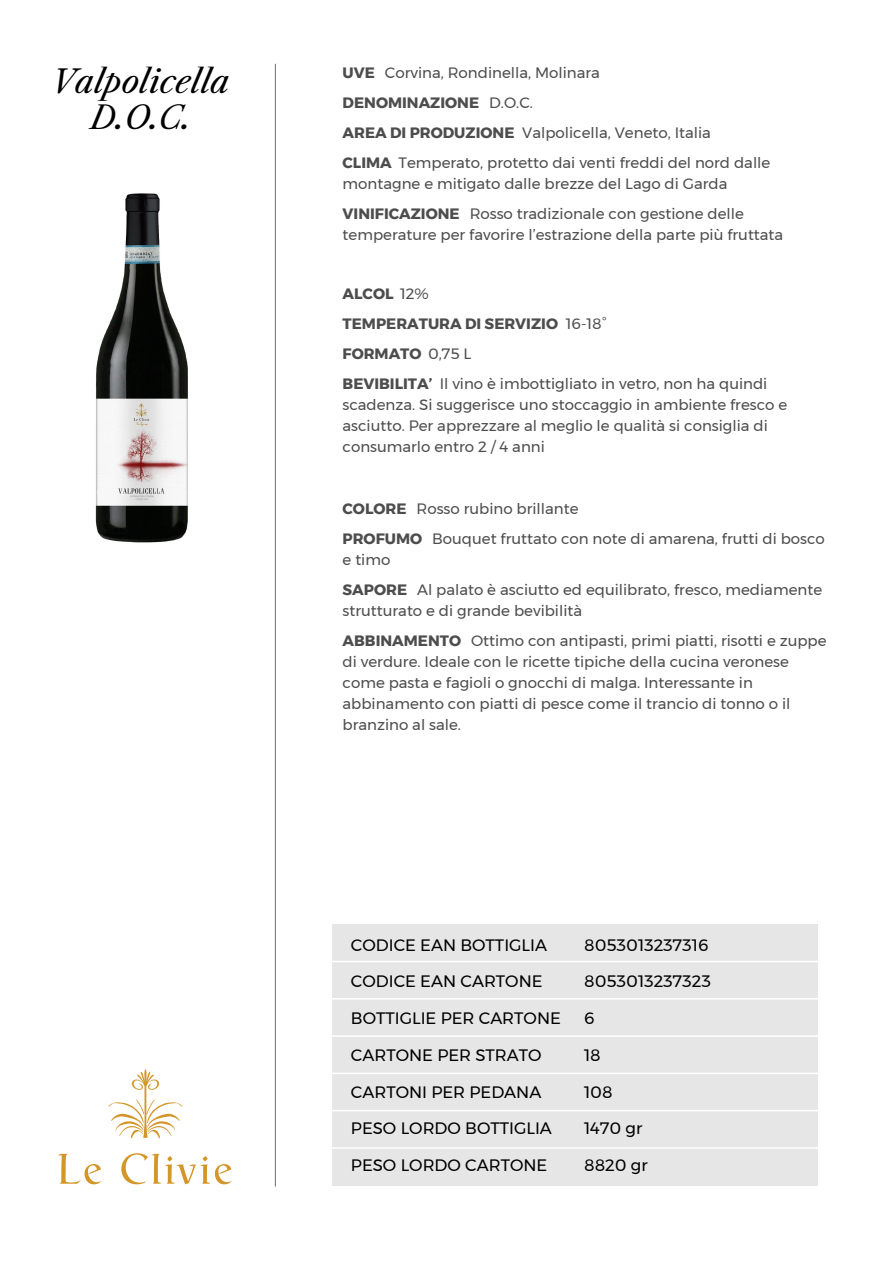
<style>
.page{position:relative;width:893px;height:1263px;background:#fff}
.page>*{position:absolute;margin:0;border:0;box-sizing:border-box;transform-origin:0 0}
.t1{font:italic 31.5px/36px "Libre Caslon Text";color:#000;text-align:center}
.t2{font:16.5px "Montserrat";color:#000}
.t3{font:15px/30px "Montserrat";color:#4d4d4d}
.s1{font-weight:700}
</style>
<div class="page">
<div style="left:332px;top:925px;width:485px;height:261px;background:#e6e6e6"></div>
<hr style="left:275px;top:64px;width:1px;height:1122px;background:#6e6e6e">
<svg style="left:108px;top:1069px;width:74px;height:69px"></svg>
<svg style="left:58px;top:1154px;width:44px;height:30px"></svg>
<svg style="left:121px;top:1153px;width:111px;height:31px"></svg>
<hr style="left:329px;top:961px;width:494px;height:1px;background:#fff">
<hr style="left:329px;top:998px;width:494px;height:1px;background:#fff">
<hr style="left:329px;top:1035px;width:494px;height:2px;background:#fff">
<hr style="left:329px;top:1072px;width:494px;height:2px;background:#fff">
<hr style="left:329px;top:1110px;width:494px;height:1px;background:#fff">
<hr style="left:329px;top:1147px;width:494px;height:2px;background:#fff">
<img style="left:95px;top:193px;width:93px;height:350px">
<h1 class="t1" style="left:52px;top:64px;width:179px">Valpolicella<br>D.O.C.</h1>
<p class="t3" style="left:343px;top:57px;width:429px"><span class="s1">UVE</span> Corvina, Rondinella, Molinara<br><span class="s1">DENOMINAZIONE</span> D.O.C.<br><span class="s1">AREA DI PRODUZIONE</span> Valpolicella, Veneto, Italia<br><span class="s1">CLIMA</span> Temperato, protetto dai venti freddi del nord dalle</p>
<p class="t3" style="left:343px;top:168px;width:403px">montagne e mitigato dalle brezze del Lago di Garda<br><span class="s1">VINIFICAZIONE</span> Rosso tradizionale con gestione delle</p>
<p class="t3" style="left:343px;top:219px;width:442px">temperature per favorire l’estrazione della parte più fruttata</p>
<p class="t3" style="left:343px;top:278px;width:426px"><span class="s1">ALCOL</span> 12%<br><span class="s1">TEMPERATURA DI SERVIZIO</span> 16-18°<br><span class="s1">FORMATO</span> 0,75 L<br><span class="s1">BEVIBILITA’</span> Il vino è imbottigliato in vetro, non ha quindi</p>
<p class="t3" style="left:343px;top:394px;width:446px;line-height:21px">scadenza. Si suggerisce uno stoccaggio in ambiente fresco e asciutto. Per apprezzare al meglio le qualità si consiglia di consumarlo entro 2 / 4 anni</p>
<p class="t3" style="left:343px;top:494px;width:484px"><span class="s1">COLORE</span> Rosso rubino brillante<br><span class="s1">PROFUMO</span> Bouquet fruttato con note di amarena, frutti di bosco</p>
<p class="t3" style="left:343px;top:545px;width:481px">e timo<br><span class="s1">SAPORE</span> Al palato è asciutto ed equilibrato, fresco, mediamente</p>
<p class="t3" style="left:343px;top:596px;width:486px">strutturato e di grande bevibilità<br><span class="s1">ABBINAMENTO</span> Ottimo con antipasti, primi piatti, risotti e zuppe</p>
<p class="t3" style="left:343px;top:651px;width:449px;line-height:21px">di verdure. Ideale con le ricette tipiche della cucina veronese come pasta e fagioli o gnocchi di malga. Interessante in abbinamento con piatti di pesce come il trancio di tonno o il branzino al sale.</p>
<p class="t2" style="left:351px;top:932px;width:198px">CODICE EAN BOTTIGLIA</p>
<p class="t2" style="left:584px;top:932px;width:126px">8053013237316</p>
<p class="t2" style="left:351px;top:969px;width:193px">CODICE EAN CARTONE</p>
<p class="t2" style="left:584px;top:969px;width:128px">8053013237323</p>
<p class="t2" style="left:351px;top:1005px;width:211px">BOTTIGLIE PER CARTONE</p>
<p class="t2" style="left:584px;top:1005px;width:12px">6</p>
<p class="t2" style="left:351px;top:1042px;width:192px">CARTONE PER STRATO</p>
<p class="t2" style="left:584px;top:1042px;width:18px">18</p>
<p class="t2" style="left:351px;top:1079px;width:192px">CARTONI PER PEDANA</p>
<p class="t2" style="left:584px;top:1079px;width:30px">108</p>
<p class="t2" style="left:351px;top:1116px;width:202px">PESO LORDO BOTTIGLIA</p>
<p class="t2" style="left:584px;top:1116px;width:60px">1470 gr</p>
<p class="t2" style="left:351px;top:1152px;width:198px">PESO LORDO CARTONE</p>
<p class="t2" style="left:584px;top:1152px;width:65px">8820 gr</p>
</div>
